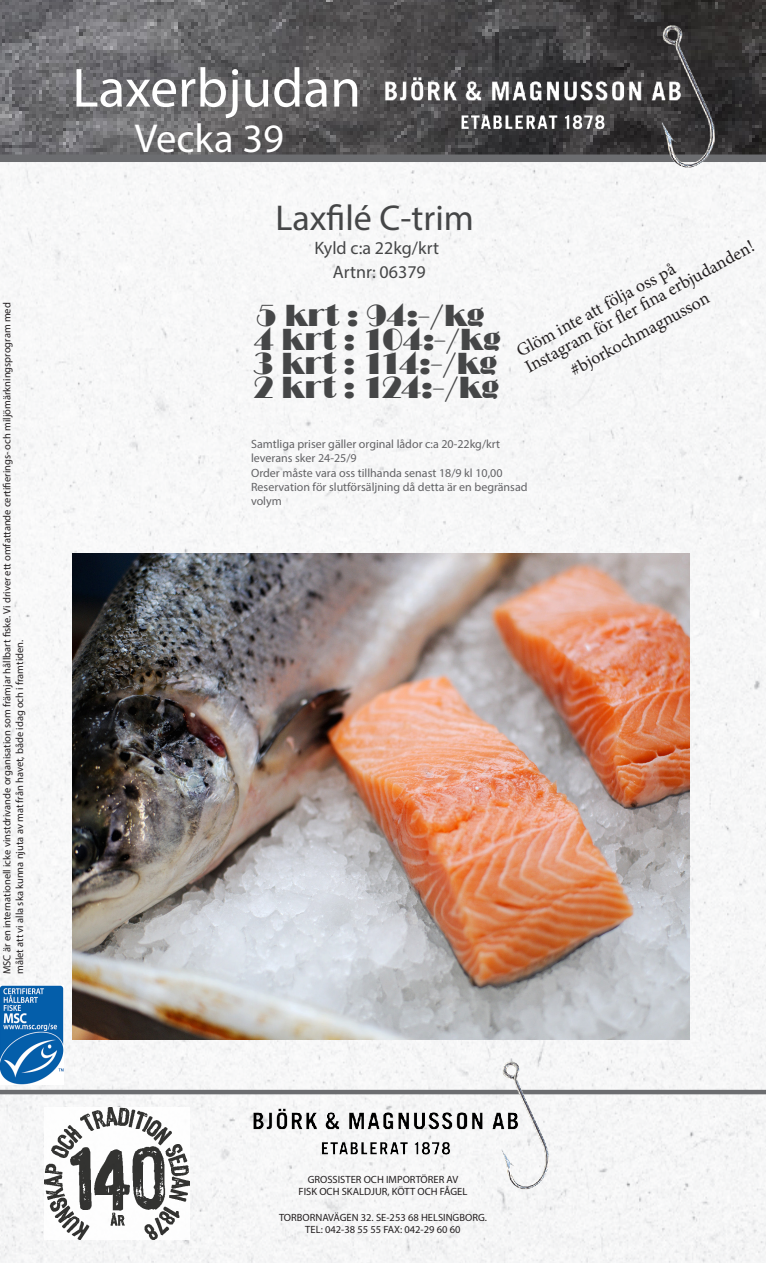
<style>
.page{position:relative;width:766px;height:1263px;background:#fff}
.page>*{position:absolute;margin:0;border:0;box-sizing:border-box;transform-origin:0 0}
.t1{font:55.5px "Myriad Pro";color:#fff}
.t2{font:40.5px "Myriad Pro";color:#fff}
.t3{font:36px "Myriad Pro";color:#454647}
.t4{font:31.5px/24px "Broadway";letter-spacing:-.005em;color:#454647}
.t5{font:18px/17.7px "Minion Pro";color:#231f20}
.t6{font:18px "Myriad Pro";color:#454647}
.Styckeformat_1_-_bol{font:12px/14.4px "Myriad Pro";color:#636366}
.Styckeformat_1_-_bol-2{font:10.5px/12.6px "Myriad Pro";color:#231f20;text-align:center}
</style>
<div class="page">
<img style="left:0;top:0;width:765px;height:155px">
<img style="left:0;top:162px;width:765px;height:1101px">
<div style="left:0;top:155px;width:765px;height:7px;background:#6c6d70"></div>
<hr style="left:0;top:1090px;width:765px;height:4px;background:#6c6d70">
<img style="left:655px;top:18px;width:63px;height:155px">
<img style="left:452px;top:109px;width:160px;height:25px">
<img style="left:376px;top:72px;width:306px;height:36px">
<img style="left:495px;top:1055px;width:57px;height:139px">
<img style="left:313px;top:1136px;width:144px;height:23px">
<img style="left:245px;top:1103px;width:275px;height:32px">
<img style="left:45px;top:1107px;width:144px;height:133px">
<img style="left:72px;top:554px;width:617px;height:486px">
<img style="left:0;top:986px;width:64px;height:99px">
<p class="Styckeformat_1_-_bol-2" style="left:0;top:974px;width:673px;text-align:left;rotate:-90deg">MSC är en internationell icke vinstdrivande organisation som främjar hållbart fiske. Vi driver ett omfattande certifierings- och miljömärkningsprogram med målet att vi alla ska kunna njuta av mat från havet, både idag och i framtiden.</p>
<p class="t1" style="left:72px;top:54px;width:290px">Laxerbjudan</p>
<p class="t2" style="left:135px;top:113px;width:151px">Vecka 39</p>
<p class="t3" style="left:275px;top:195px;width:200px">Laxfilé C-trim</p>
<p class="t6" style="left:314px;top:236px;width:126px">Kyld c:a 22kg/krt</p>
<p class="t6" style="left:333px;top:260px;width:94px">Artnr: 06379</p>
<p class="t4" style="left:253px;top:303px;width:249px">5 krt : 94:-/kg<br>4 krt : 104:-/kg<br>3 krt : 114:-/kg<br>2 krt : 124:-/kg</p>
<p class="Styckeformat_1_-_bol" style="left:251px;top:436px;width:250px">Samtliga priser gäller orginal lådor c:a 20-22kg/krt leverans sker 24-25/9</p>
<p class="Styckeformat_1_-_bol" style="left:251px;top:465px;width:278px">Order måste vara oss tillhanda senast 18/9 kl 10,00<br>Reservation för slutförsäljning då detta är en begränsad volym</p>
<p class="t5" style="left:513px;top:344px;width:259px;rotate:-28deg">Glöm inte att följa oss på<br>Instagram för fl er fi na erbjudanden!</p>
<p class="t5" style="left:567px;top:362px;width:157px;rotate:-28deg">#bjorkochmagnusson</p>
<p class="Styckeformat_1_-_bol-2" style="left:307px;top:1173px;width:152px">GROSSISTER OCH IMPORTÖRER AV</p>
<p class="Styckeformat_1_-_bol-2" style="left:298px;top:1185px;width:170px">FISK OCH SKALDJUR, KÖTT OCH FÅGEL</p>
<p class="Styckeformat_1_-_bol-2" style="left:279px;top:1210px;width:209px">TORBORNAVÄGEN 32. SE-253 68 HELSINGBORG.<br>TEL: 042-38 55 55 FAX: 042-29 60 60</p>
</div>
